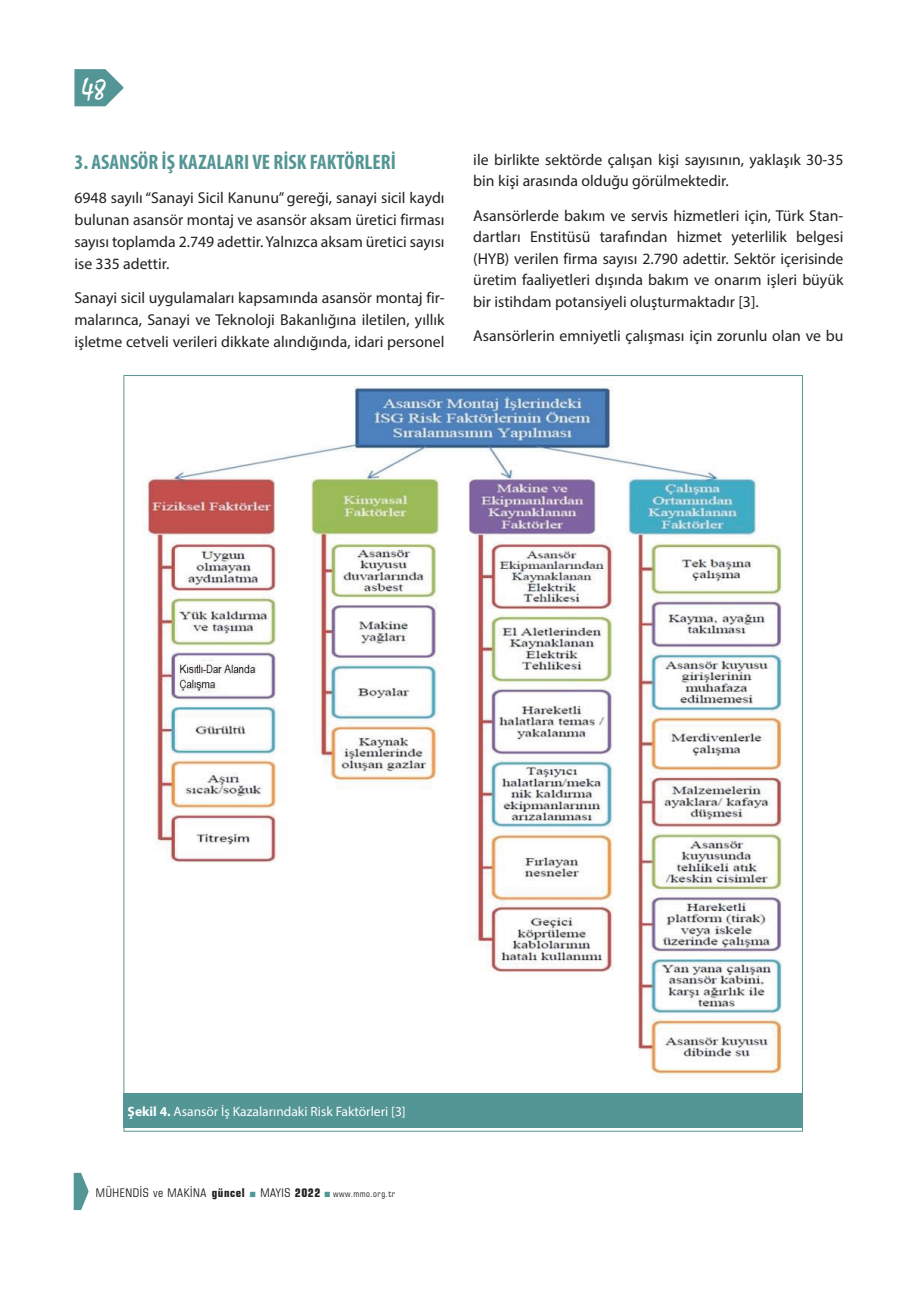
<style>
.page{position:relative;width:919px;height:1289px;background:#fff}
.page>*{position:absolute;margin:0;border:0;box-sizing:border-box;transform-origin:0 0}
.t1{font:27px "TR Mystical Plain";color:#fff}
.t2{font:700 condensed 21px "Myriad Pro";color:#549695}
.t3{font:15.75px/21.5px "Myriad Pro";color:#231f20;text-align:justify}
.t4{font:13.5px "Myriad Pro";color:#fff}
.t5{font:condensed 12px "Square 721 BT";letter-spacing:.05em;color:#231f20}
.t6{font:condensed 9px "Square 721 BT";letter-spacing:.05em;color:#231f20}
.s1{font-weight:700}
.s2{font-size:12px}
.s3{font-weight:700;font-size:12px}
</style>
<div class="page">
<svg style="left:74px;top:69px;width:49px;height:37px"></svg>
<svg style="left:74px;top:1172px;width:14px;height:37px"></svg>
<img style="left:145px;top:387px;width:638px;height:690px">
<div style="left:123px;top:1093px;width:678px;height:34px;background:#549695"></div>
<h1 class="t1" style="left:82px;top:73px;width:26px">48</h1>
<h2 class="t2" style="left:74px;top:149px;width:323px">3. ASANSÖR İŞ KAZALARI VE RİSK FAKTÖRLERİ</h2>
<p class="t3" style="left:74px;top:187px;width:371px">6948 sayılı “Sanayi Sicil Kanunu” gereği, sanayi sicil kaydı bulunan asansör montaj ve asansör aksam üretici firması sayısı toplamda 2.749 adettir. Yalnızca aksam üretici sayısı ise 335 adettir.</p>
<p class="t3" style="left:74px;top:287px;width:371px">Sanayi sicil uygulamaları kapsamında asansör montaj fir&shy;malarınca, Sanayi ve Teknoloji Bakanlığına iletilen, yıllık işletme cetveli verileri dikkate alındığında, idari personel</p>
<p class="t3" style="left:473px;top:149px;width:371px">ile birlikte sektörde çalışan kişi sayısının, yaklaşık 30-35 bin kişi arasında olduğu görülmektedir.</p>
<p class="t3" style="left:473px;top:204px;width:371px">Asansörlerde bakım ve servis hizmetleri için, Türk Stan&shy;dartları Enstitüsü tarafından hizmet yeterlilik belgesi (HYB) verilen firma sayısı 2.790 adettir. Sektör içerisinde üretim faaliyetleri dışında bakım ve onarım işleri büyük bir istihdam potansiyeli oluşturmaktadır [3].</p>
<p class="t3" style="left:473px;top:324px;width:371px">Asansörlerin emniyetli çalışması için zorunlu olan ve bu</p>
<p class="t4" style="left:128px;top:1103px;width:280px"><span class="s1">Şekil 4.</span> Asansör İş Kazalarındaki Risk Faktörleri [3]</p>
<p class="t5" style="left:96px;top:1185px;width:150px">MÜHENDİS ve MAKİNA <span class="s1">güncel</span></p>
<p class="t6" style="left:260px;top:1188px;width:136px"><span class="s2">MAYIS</span> <span class="s3">2022</span> www.mmo.org.tr</p>
</div>
